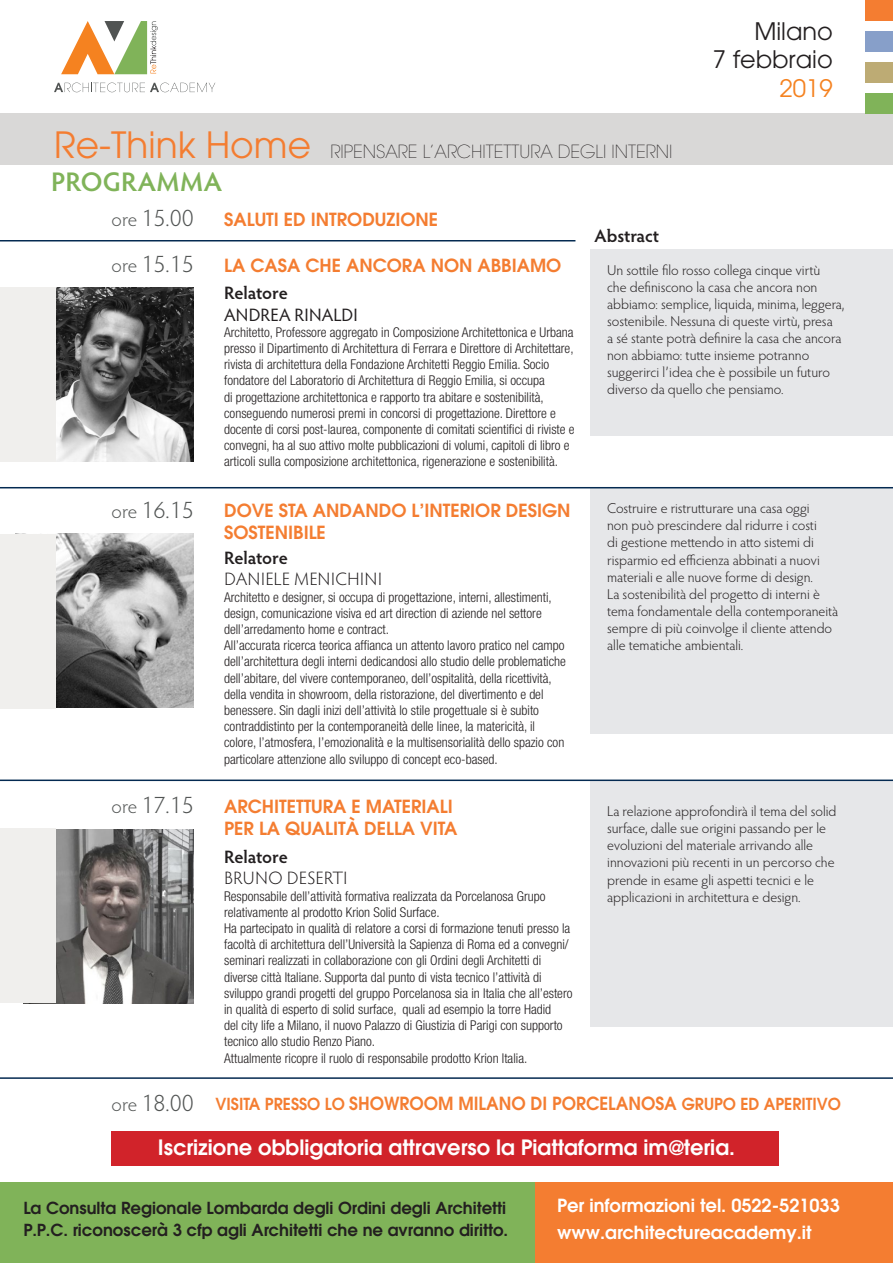
<style>
.page{position:relative;width:893px;height:1263px;background:#fff}
.page>*{position:absolute;margin:0;border:0;box-sizing:border-box;transform-origin:0 0}
.t1{font:36px "Avant Garde";color:#f47d31}
.t2{font:600 27px "Hypatia Sans Pro";letter-spacing:.015em;color:#80b359}
.t3{font:300 24px "Hypatia Sans Pro";color:#515453}
.t4{font:24px "Avant Garde";color:#231f20}
.t5{font:24px "Avant Garde";color:#f58220}
.t6{font:600 21px "Avant Garde";color:#fff}
.t7{font:600 18px/21.6px "Avant Garde";color:#f47d31}
.t8{font:600 18px "Avant Garde";color:#fff}
.t9{font:200 18px "Avant Garde";color:#231f20}
.t10{font:600 18px "Hypatia Sans Pro";letter-spacing:-.01em;color:#231f20}
.t11{font:300 18px "Hypatia Sans Pro";letter-spacing:.035em;color:#231f20}
.t12{font:18px "Hypatia Sans Pro";letter-spacing:.01em;color:#231f20}
.t13{font:600 16.5px/22.5px "Avant Garde";color:#231f20}
.t14{font:600 16.5px "Avant Garde";color:#f47d31;scale:.95 1}
.t15{font:300 14.25px/17.1px "Hypatia Sans Pro";color:#231f20}
.t16{font:300 condensed 13.5px/16.2px "Helvetica Neue";color:#231f20}
.s1{font-size:19.5px}
.s2{font-size:18px}
</style>
<div class="page">
<div style="left:0;top:1182px;width:535px;height:81px;background:#80b359"></div>
<div style="left:111px;top:1131px;width:668px;height:34px;background:#d1232a"></div>
<div style="left:535px;top:1182px;width:358px;height:81px;background:#f47d31"></div>
<div style="left:0;top:114px;width:893px;height:51px;background:#d9d8d7"></div>
<div style="left:866px;top:0;width:27px;height:21px;background:#f47d31"></div>
<div style="left:866px;top:31px;width:27px;height:21px;background:#879fc9"></div>
<div style="left:866px;top:62px;width:27px;height:21px;background:#bdab74"></div>
<div style="left:866px;top:93px;width:27px;height:21px;background:#80b359"></div>
<svg style="left:54px;top:83px;width:161px;height:9px"></svg>
<svg style="left:61px;top:21px;width:97px;height:53px"></svg>
<hr style="left:0;top:1077px;width:893px;height:2px;background:#042a51">
<img style="left:55px;top:288px;width:139px;height:174px">
<div style="left:0;top:288px;width:55px;height:174px;background:#f0efed"></div>
<div style="left:590px;top:250px;width:303px;height:186px;background:#e6e7e9"></div>
<div style="left:590px;top:781px;width:303px;height:245px;background:#e6e7e9"></div>
<div style="left:590px;top:488px;width:303px;height:246px;background:#e6e7e9"></div>
<img style="left:55px;top:829px;width:139px;height:174px">
<div style="left:0;top:828px;width:55px;height:175px;background:#f0efed"></div>
<img style="left:55px;top:534px;width:139px;height:174px">
<div style="left:0;top:534px;width:55px;height:174px;background:#f0efed"></div>
<hr style="left:0;top:487px;width:893px;height:1px;background:#042a51">
<hr style="left:0;top:240px;width:575px;height:1px;background:#042a51">
<hr style="left:0;top:779px;width:893px;height:2px;background:#042a51">
<p class="t1" style="left:54px;top:124px;width:259px">Re-Think Home</p>
<p class="t2" style="left:51px;top:163px;width:172px">PROGRAMMA</p>
<p class="t9" style="left:331px;top:140px;width:343px">RIPENSARE L’ARCHITETTURA DEGLI INTERNI</p>
<p class="t4" style="left:754px;top:17px;width:80px">Milano</p>
<p class="t4" style="left:713px;top:46px;width:121px">7 febbraio</p>
<p class="t5" style="left:779px;top:74px;width:55px">2019</p>
<p class="t3" style="left:112px;top:202px;width:84px"><span class="s1">ore</span> 15.00</p>
<p class="t3" style="left:112px;top:248px;width:84px"><span class="s1">ore</span> 15.15</p>
<p class="t7" style="left:224px;top:208px;width:216px">SALUTI ED INTRODUZIONE</p>
<p class="t7" style="left:224px;top:254px;width:339px">LA CASA CHE ANCORA NON ABBIAMO</p>
<p class="t15" style="left:607px;top:261px;width:239px">Un sottile filo rosso collega cinque virtù<br>che definiscono la casa che ancora non abbiamo: semplice, liquida, minima, leggera, sostenibile. Nessuna di queste virtù, presa<br>a sé stante potrà definire la casa che ancora non abbiamo: tutte insieme potranno suggerirci l’idea che è possibile un futuro diverso da quello che pensiamo.</p>
<p class="t10" style="left:594px;top:223px;width:66px">Abstract</p>
<p class="t10" style="left:224px;top:280px;width:65px">Relatore</p>
<p class="t12" style="left:224px;top:302px;width:135px">ANDREA RINALDI</p>
<p class="t16" style="left:224px;top:324px;width:352px">Architetto, Professore aggregato in Composizione Architettonica e Urbana presso il Dipartimento di Architettura di Ferrara e Direttore di Architettare, rivista di architettura della Fondazione Architetti Reggio Emilia. Socio fondatore del Laboratorio di Architettura di Reggio Emilia, si occupa<br>di progettazione architettonica e rapporto tra abitare e sostenibilità, conseguendo numerosi premi in concorsi di progettazione. Direttore e docente di corsi post-laurea, componente di comitati scientifici di riviste e convegni, ha al suo attivo molte pubblicazioni di volumi, capitoli di libro e articoli sulla composizione architettonica, rigenerazione e sostenibilità.</p>
<p class="t3" style="left:112px;top:494px;width:84px"><span class="s1">ore</span> 16.15</p>
<p class="t7" style="left:224px;top:500px;width:348px">DOVE STA ANDANDO L’INTERIOR DESIGN<br>SOSTENIBILE</p>
<p class="t15" style="left:607px;top:499px;width:232px">Costruire e ristrutturare una casa oggi<br>non può prescindere dal ridurre i costi<br>di gestione mettendo in atto sistemi di risparmio ed efficienza abbinati a nuovi materiali e alle nuove forme di design.<br>La sostenibilità del progetto di interni è tema fondamentale della contemporaneità sempre di più coinvolge il cliente attendo alle tematiche ambientali.</p>
<p class="t10" style="left:224px;top:545px;width:65px">Relatore</p>
<p class="t11" style="left:224px;top:567px;width:159px">DANIELE MENICHINI</p>
<p class="t16" style="left:224px;top:589px;width:329px">Architetto e designer, si occupa di progettazione, interni, allestimenti, design, comunicazione visiva ed art direction di aziende nel settore dell’arredamento home e contract.</p>
<p class="t16" style="left:224px;top:637px;width:343px">All’accurata ricerca teorica affianca un attento lavoro pratico nel campo dell’architettura degli interni dedicandosi allo studio delle problematiche dell’abitare, del vivere contemporaneo, dell’ospitalità, della ricettività, della vendita in showroom, della ristorazione, del divertimento e del benessere. Sin dagli inizi dell’attività lo stile progettuale si è subito contraddistinto per la contemporaneità delle linee, la matericità, il colore, l’atmosfera, l’emozionalità e la multisensorialità dello spazio con particolare attenzione allo sviluppo di concept eco-based.</p>
<p class="t3" style="left:112px;top:789px;width:84px"><span class="s1">ore</span> 17.15</p>
<p class="t7" style="left:224px;top:795px;width:230px">ARCHITETTURA E MATERIALI</p>
<p class="t7" style="left:224px;top:817px;width:235px">PER LA QUALITÀ DELLA VITA</p>
<p class="t15" style="left:607px;top:802px;width:231px">La relazione approfondirà il tema del solid surface, dalle sue origini passando per le evoluzioni del materiale arrivando alle innovazioni più recenti in un percorso che prende in esame gli aspetti tecnici e le applicazioni in architettura e design.</p>
<p class="t10" style="left:224px;top:844px;width:65px">Relatore</p>
<p class="t11" style="left:224px;top:866px;width:125px">BRUNO DESERTI</p>
<p class="t16" style="left:224px;top:887px;width:323px">Responsabile dell’attività formativa realizzata da Porcelanosa Grupo relativamente al prodotto Krion Solid Surface.</p>
<p class="t16" style="left:224px;top:920px;width:350px">Ha partecipato in qualità di relatore a corsi di formazione tenuti presso la facoltà di architettura dell’Università la Sapienza di Roma ed a convegni/ seminari realizzati in collaborazione con gli Ordini degli Architetti di diverse città Italiane. Supporta dal punto di vista tecnico l’attività di sviluppo grandi progetti del gruppo Porcelanosa sia in Italia che all’estero in qualità di esperto di solid surface, quali ad esempio la torre Hadid<br>del city life a Milano, il nuovo Palazzo di Giustizia di Parigi con supporto tecnico allo studio Renzo Piano.</p>
<p class="t16" style="left:224px;top:1049px;width:305px">Attualmente ricopre il ruolo di responsabile prodotto Krion Italia.</p>
<p class="t3" style="left:112px;top:1087px;width:84px"><span class="s1">ore</span> 18.00</p>
<p class="t14" style="left:216px;top:1093px;width:660px">VISITA PRESSO LO <span class="s2">SHOWROOM MILANO DI PORCELANOSA</span> GRUPO ED APERITIVO</p>
<p class="t6" style="left:158px;top:1134px;width:579px">Iscrizione obbligatoria attraverso la Piattaforma im@teria.</p>
<p class="t13" style="left:23px;top:1196px;width:486px">La Consulta Regionale Lombarda degli Ordini degli Architetti<br>P.P.C. riconoscerà 3 cfp agli Architetti che ne avranno diritto.</p>
<p class="t8" style="left:557px;top:1193px;width:284px">Per informazioni tel. 0522-521033</p>
<p class="t8" style="left:557px;top:1220px;width:256px">www.architectureacademy.it</p>
</div>
